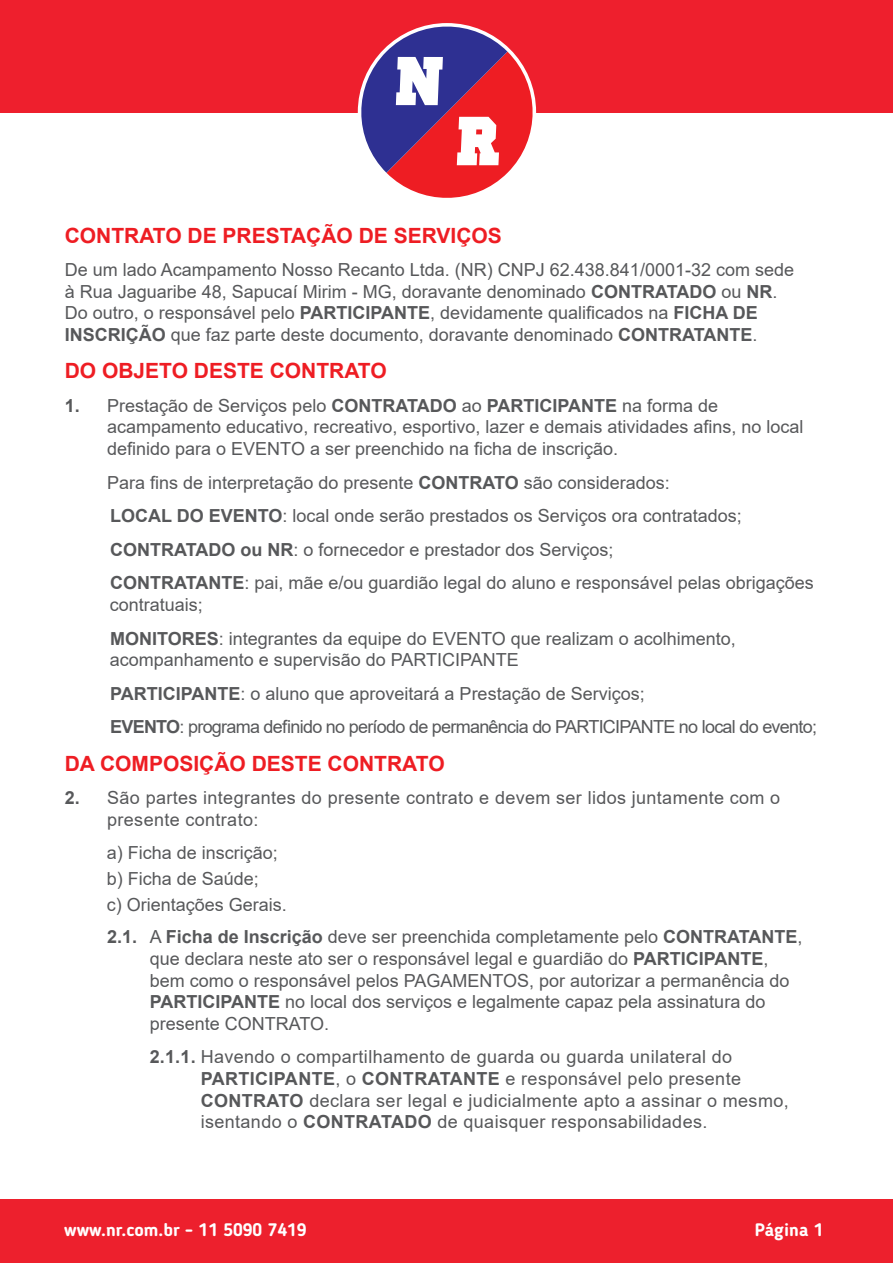
<style>
.page{position:relative;width:893px;height:1263px;background:#fff}
.page>*{position:absolute;margin:0;border:0;box-sizing:border-box;transform-origin:0 0}
.t1{font:700 21px "Arial";color:#ee1d23}
.t2{font:18px/21.6px "Arial";color:#57585a}
.t3{font:18px/21.6px "Arial";letter-spacing:.02em;color:#57585a}
.t4{font:18px "Arial";letter-spacing:-.04em;color:#57585a}
.t5{font:700 18px "Blogger Sans";color:#fff}
.s1{font-weight:700}
</style>
<div class="page">
<div style="left:0;top:1199px;width:893px;height:64px;background:#ed202d"></div>
<div style="left:0;top:0;width:893px;height:112px;background:#ee1f2d"></div>
<svg style="left:353px;top:23px;width:188px;height:175px"></svg>
<p class="t1" style="left:65px;top:220px;width:439px">CONTRATO DE PRESTAÇÃO DE SERVIÇOS</p>
<p class="t2" style="left:65px;top:259px;width:731px">De um lado Acampamento Nosso Recanto Ltda. (NR) CNPJ 62.438.841/0001-32 com sede à Rua Jaguaribe 48, Sapucaí Mirim - MG, doravante denominado <span class="s1">CONTRATADO</span> ou <span class="s1">NR</span>.<br>Do outro, o responsável pelo <span class="s1">PARTICIPANTE</span>, devidamente qualificados na <span class="s1">FICHA DE INSCRIÇÃO</span> que faz parte deste documento, doravante denominado <span class="s1">CONTRATANTE</span>.</p>
<p class="t1" style="left:65px;top:356px;width:324px">DO OBJETO DESTE CONTRATO</p>
<p class="t2" style="left:107px;top:394px;width:698px;text-indent:-43px"><span class="s1">1.</span> Prestação de Serviços pelo <span class="s1">CONTRATADO</span> ao <span class="s1">PARTICIPANTE</span> na forma de acampamento educativo, recreativo, esportivo, lazer e demais atividades afins, no local definido para o EVENTO a ser preenchido na ficha de inscrição.</p>
<p class="t2" style="left:107px;top:471px;width:564px">Para fins de interpretação do presente <span class="s1">CONTRATO</span> são considerados:</p>
<p class="t2" style="left:110px;top:505px;width:633px"><span class="s1">LOCAL DO EVENTO</span>: local onde serão prestados os Serviços ora contratados;</p>
<p class="t2" style="left:110px;top:538px;width:505px"><span class="s1">CONTRATADO ou NR</span>: o fornecedor e prestador dos Serviços;</p>
<p class="t2" style="left:110px;top:572px;width:706px"><span class="s1">CONTRATANTE</span>: pai, mãe e/ou guardião legal do aluno e responsável pelas obrigações contratuais;</p>
<p class="t2" style="left:110px;top:627px;width:628px"><span class="s1">MONITORES</span>: integrantes da equipe do EVENTO que realizam o acolhimento, acompanhamento e supervisão do PARTICIPANTE</p>
<p class="t2" style="left:110px;top:682px;width:536px"><span class="s1">PARTICIPANTE</span>: o aluno que aproveitará a Prestação de Serviços;</p>
<p class="t4" style="left:110px;top:715px;width:708px"><span class="s1">EVENTO</span>: programa definido no período de permanência do PARTICIPANTE no local do evento;</p>
<p class="t1" style="left:65px;top:748px;width:381px">DA COMPOSIÇÃO DESTE CONTRATO</p>
<p class="t3" style="left:107px;top:787px;width:675px;text-indent:-43px"><span class="s1">2.</span> São partes integrantes do presente contrato e devem ser lidos juntamente com o presente contrato:</p>
<p class="t2" style="left:107px;top:842px;width:173px">a) Ficha de inscrição;</p>
<p class="t2" style="left:107px;top:868px;width:154px">b) Ficha de Saúde;</p>
<p class="t2" style="left:107px;top:894px;width:182px">c) Orientações Gerais.</p>
<p class="t2" style="left:150px;top:926px;width:654px;text-indent:-43px"><span class="s1">2.1.</span> A <span class="s1">Ficha de Inscrição</span> deve ser preenchida completamente pelo <span class="s1">CONTRATANTE</span>, que declara neste ato ser o responsável legal e guardião do <span class="s1">PARTICIPANTE</span>, bem como o responsável pelos PAGAMENTOS, por autorizar a permanência do <span class="s1">PARTICIPANTE</span> no local dos serviços e legalmente capaz pela assinatura do presente CONTRATO.</p>
<p class="t3" style="left:201px;top:1046px;width:589px;text-indent:-51px"><span class="s1">2.1.1.</span> Havendo o compartilhamento de guarda ou guarda unilateral do <span class="s1">PARTICIPANTE</span>, o <span class="s1">CONTRATANTE</span> e responsável pelo presente <span class="s1">CONTRATO</span> declara ser legal e judicialmente apto a assinar o mesmo, isentando o <span class="s1">CONTRATADO</span> de quaisquer responsabilidades.</p>
<p class="t5" style="left:64px;top:1219px;width:244px">www.nr.com.br - 11 5090 7419</p>
<p class="t5" style="left:755px;top:1219px;width:70px">Página 1</p>
</div>
